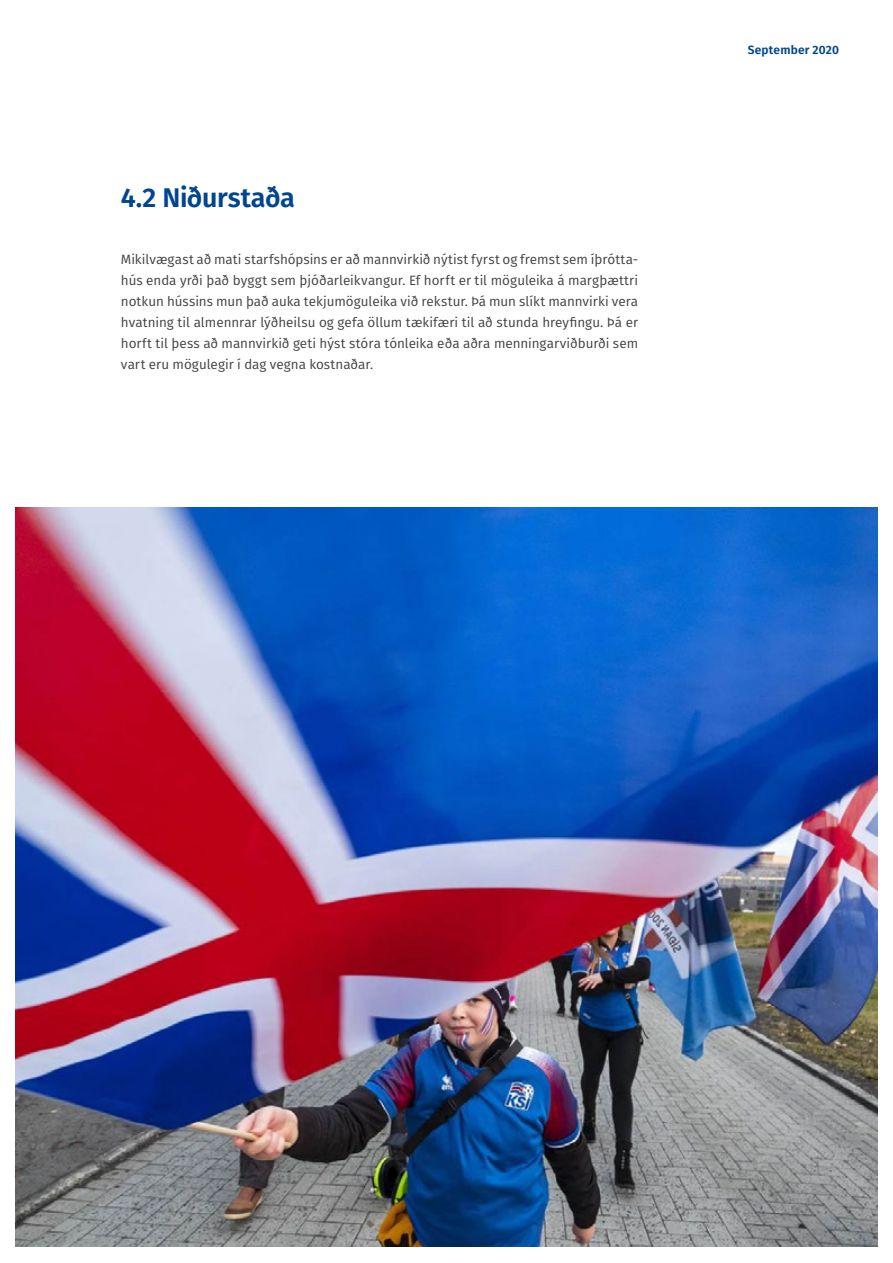
<style>
.page{position:relative;width:893px;height:1263px;background:#fff}
.page>*{position:absolute;margin:0;border:0;box-sizing:border-box;transform-origin:0 0}
.t1{font:600 27px "Fira GO";letter-spacing:-.015em;color:#00468e}
.t2{font:13.5px/21px "Fira GO";color:#414042;text-align:justify}
.t3{font:600 12px "Fira GO";letter-spacing:.015em;color:#00468e}
</style>
<div class="page">
<img style="left:15px;top:507px;width:863px;height:740px">
<h1 class="t1" style="left:121px;top:182px;width:176px">4.2 Niðurstaða</h1>
<p class="t2" style="left:121px;top:249px;width:519px">Mikilvægast að mati starfshópsins er að mannvirkið nýtist fyrst og fremst sem íþrótta&shy;hús enda yrði það byggt sem þjóðarleikvangur. Ef horft er til möguleika á margþættri notkun hússins mun það auka tekjumöguleika við rekstur. Þá mun slíkt mannvirki vera hvatning til almennrar lýðheilsu og gefa öllum tækifæri til að stunda hreyfingu. Þá er horft til þess að mannvirkið geti hýst stóra tónleika eða aðra menningarviðburði sem vart eru mögulegir í dag vegna kostnaðar.</p>
<p class="t3" style="left:748px;top:43px;width:93px">September 2020</p>
</div>
